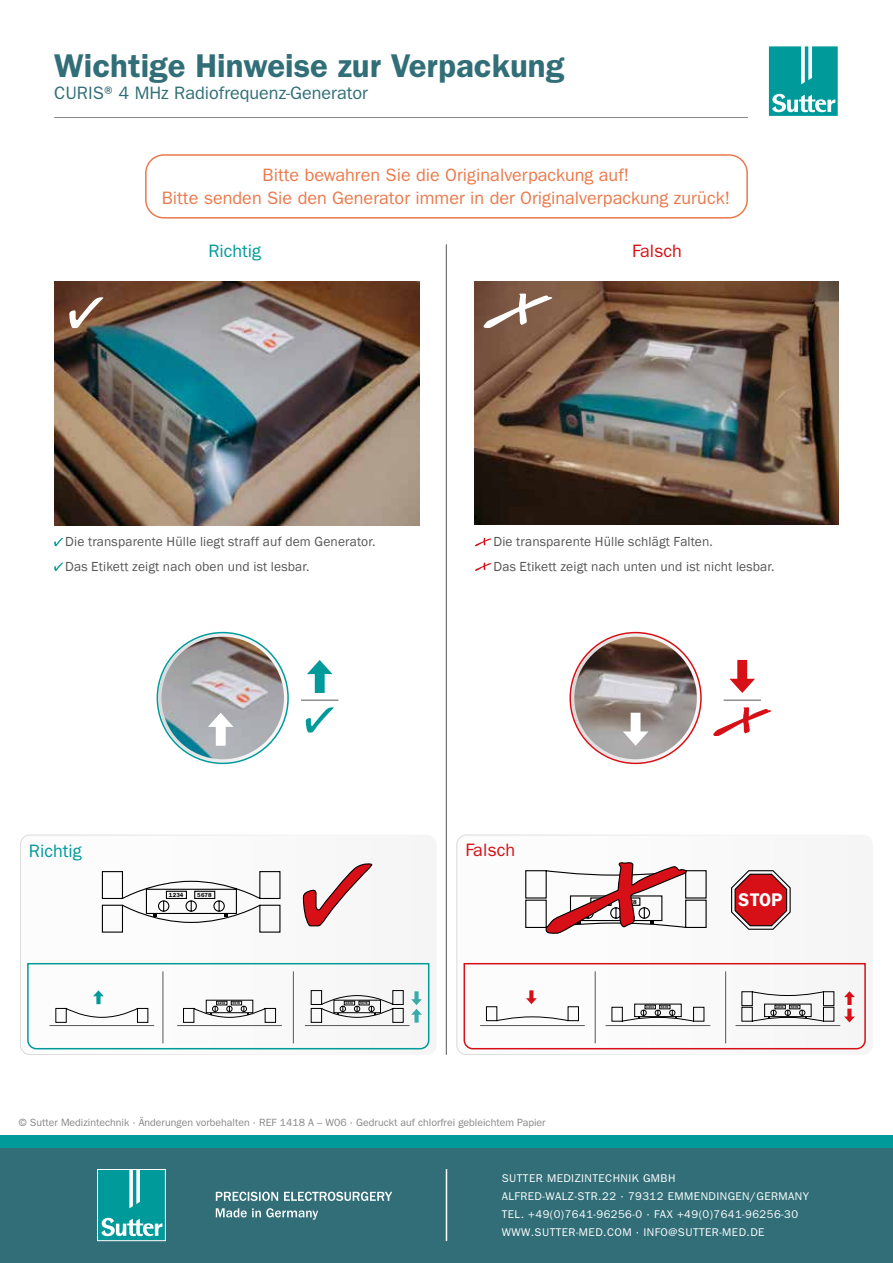
<style>
.page{position:relative;width:893px;height:1263px;background:#fff}
.page>*{position:absolute;margin:0;border:0;box-sizing:border-box;transform-origin:0 0}
.t1{font:33px "Franklin Gothic LT Pro Dm";color:#316e77}
.t2{font:600 18.75px "Franklin Gothic";color:#fff}
.t3{font:18px/22.4px "ITC Franklin Gothic Std";color:#e97a4c;text-align:center}
.t4{font:18px "ITC Franklin Gothic Std";color:#316e77}
.t5{font:18px "ITC Franklin Gothic Std";color:#009a9b}
.t6{font:18px "ITC Franklin Gothic Std";color:#d61016}
.t7{font:13.5px/24.8px "Franklin Gothic";letter-spacing:.01em;color:#575756}
.t8{font:11.25px/18px "ITC Franklin Gothic Std";letter-spacing:.04em;color:#fff}
.t9{font:10.5px "ITC Franklin Gothic Std";color:#878787}
.t10{font:600 6.15px "Franklin Gothic";color:#000}
.t11{font:600 6px "Franklin Gothic";color:#000}
.t12{font:600 3.15px "Franklin Gothic";color:#000}
</style>
<div class="page">
<div style="left:145px;top:154px;width:603px;height:65px;border:2px solid #e97a4c;border-radius:18px"></div>
<hr style="left:54px;top:117px;width:694px;height:1px;background:#878787">
<div style="left:768px;top:46px;width:70px;height:70px;background:#009a9b"></div>
<svg style="left:801px;top:47px;width:11px;height:37px"></svg>
<svg style="left:772px;top:94px;width:63px;height:18px"></svg>
<div style="left:768px;top:45px;width:71px;height:72px;border:1px solid #fff"></div>
<div style="left:0;top:1148px;width:893px;height:115px;background:#316e77"></div>
<div style="left:0;top:1135px;width:893px;height:13px;background:#009a9b"></div>
<div style="left:98px;top:1170px;width:67px;height:70px;background:#009a9b"></div>
<svg style="left:129px;top:1171px;width:11px;height:37px"></svg>
<svg style="left:101px;top:1218px;width:61px;height:18px"></svg>
<div style="left:97px;top:1169px;width:69px;height:72px;border:1px solid #fff"></div>
<svg style="left:216px;top:1208px;width:102px;height:12px"></svg>
<svg style="left:216px;top:1192px;width:176px;height:9px"></svg>
<hr style="left:446px;top:1169px;width:1px;height:72px;background:#fff">
<div style="left:20px;top:835px;width:416px;height:219px;background:#fafafa;border-radius:9px"></div>
<div style="left:20px;top:835px;width:416px;height:220px;border:1px solid #fff;border-radius:9px"></div>
<svg style="left:101px;top:871px;width:180px;height:62px"></svg>
<svg style="left:302px;top:863px;width:71px;height:64px"></svg>
<svg style="left:27px;top:962px;width:403px;height:88px"></svg>
<div style="left:457px;top:835px;width:415px;height:219px;background:#fafafa;border-radius:9px"></div>
<div style="left:456px;top:835px;width:417px;height:220px;border:1px solid #fff;border-radius:9px"></div>
<svg style="left:731px;top:870px;width:60px;height:60px"></svg>
<svg style="left:525px;top:862px;width:182px;height:72px"></svg>
<svg style="left:463px;top:962px;width:403px;height:88px"></svg>
<svg style="left:307px;top:660px;width:25px;height:33px"></svg>
<svg style="left:306px;top:707px;width:28px;height:25px"></svg>
<hr style="left:301px;top:700px;width:37px;height:1px;background:#575756">
<img style="left:160px;top:635px;width:125px;height:126px;border-radius:63px">
<div style="left:158px;top:634px;width:129px;height:128px;border:3px solid #fff;border-radius:50%"></div>
<svg style="left:208px;top:713px;width:25px;height:33px"></svg>
<svg style="left:729px;top:660px;width:26px;height:33px"></svg>
<svg style="left:713px;top:707px;width:58px;height:29px"></svg>
<hr style="left:724px;top:700px;width:37px;height:1px;background:#575756">
<img style="left:573px;top:635px;width:125px;height:126px;border-radius:63px">
<div style="left:571px;top:634px;width:129px;height:128px;border:3px solid #fff;border-radius:50%"></div>
<svg style="left:623px;top:713px;width:25px;height:33px"></svg>
<img style="left:54px;top:281px;width:365px;height:244px">
<svg style="left:69px;top:297px;width:34px;height:31px"></svg>
<svg style="left:54px;top:538px;width:9px;height:8px"></svg>
<svg style="left:54px;top:562px;width:9px;height:9px"></svg>
<img style="left:475px;top:281px;width:364px;height:243px">
<svg style="left:484px;top:293px;width:68px;height:35px"></svg>
<svg style="left:475px;top:538px;width:17px;height:8px"></svg>
<svg style="left:475px;top:563px;width:17px;height:8px"></svg>
<hr style="left:446px;top:244px;width:1px;height:811px;background:#575756">
<h1 class="t1" style="left:54px;top:46px;width:512px">Wichtige Hinweise zur Verpackung</h1>
<h3 class="t4" style="left:54px;top:83px;width:315px">CURIS® 4 MHz Radiofrequenz-Generator</h3>
<h3 class="t3" style="left:162px;top:164px;width:570px">Bitte bewahren Sie die Originalverpackung auf!<br>Bitte senden Sie den Generator immer in der Originalverpackung zurück!</h3>
<h3 class="t5" style="left:208px;top:240px;width:54px">Richtig</h3>
<h3 class="t6" style="left:632px;top:240px;width:51px">Falsch</h3>
<p class="t7" style="left:65px;top:530px;width:312px">Die transparente Hülle liegt straff auf dem Generator.<br>Das Etikett zeigt nach oben und ist lesbar.</p>
<p class="t7" style="left:493px;top:530px;width:283px">Die transparente Hülle schlägt Falten.<br>Das Etikett zeigt nach unten und ist nicht lesbar.</p>
<h3 class="t5" style="left:29px;top:840px;width:54px">Richtig</h3>
<p class="t11" style="left:169px;top:891px;width:16px">1234</p>
<p class="t11" style="left:197px;top:891px;width:16px">5678</p>
<p class="t12" style="left:218px;top:1001px;width:9px">1234</p>
<p class="t12" style="left:233px;top:1001px;width:9px">5678</p>
<p class="t12" style="left:345px;top:1001px;width:9px">1234</p>
<p class="t12" style="left:360px;top:1001px;width:9px">5678</p>
<h3 class="t6" style="left:465px;top:840px;width:51px">Falsch</h3>
<p class="t10" style="left:622px;top:898px;width:16px">5678</p>
<h2 class="t2" style="left:738px;top:888px;width:46px">STOP</h2>
<p class="t12" style="left:646px;top:1005px;width:9px">1234</p>
<p class="t12" style="left:661px;top:1005px;width:9px">5678</p>
<p class="t12" style="left:776px;top:1005px;width:9px">1234</p>
<p class="t12" style="left:791px;top:1005px;width:9px">5678</p>
<p class="t9" style="left:19px;top:1116px;width:528px">© Sutter Medizintechnik · Änderungen vorbehalten · REF 1418 A – W06 · Gedruckt auf chlorfrei gebleichtem Papier</p>
<p class="t8" style="left:502px;top:1169px;width:309px">SUTTER MEDIZINTECHNIK GMBH<br>ALFRED-WALZ-STR.22 · 79312 EMMENDINGEN/GERMANY TEL. +49(0)7641-96256-0 · FAX +49(0)7641-96256-30<br>WWW.SUTTER-MED.COM · INFO@SUTTER-MED.DE</p>
</div>
